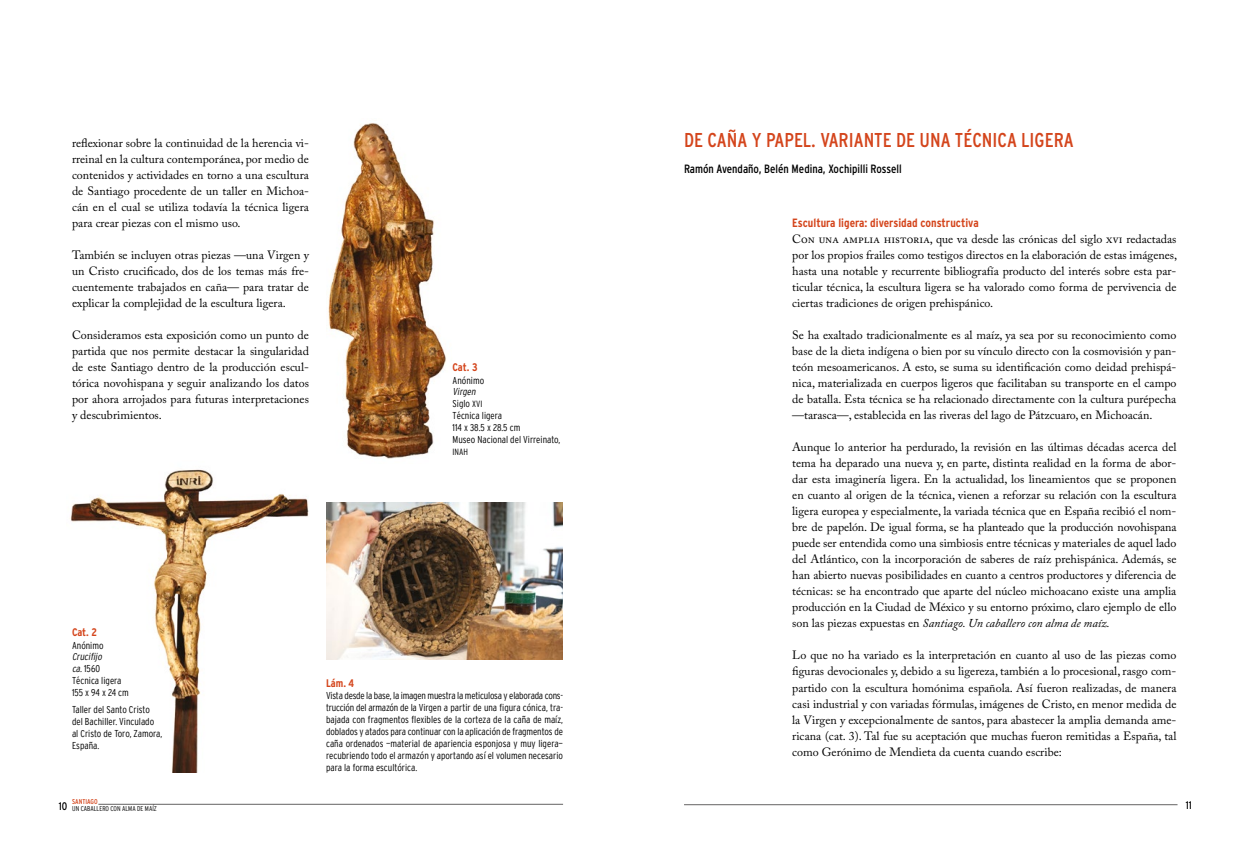
<style>
.page{position:relative;width:1248px;height:851px;background:#fff}
.page>*{position:absolute;margin:0;border:0;box-sizing:border-box;transform-origin:0 0}
.t1{font:condensed 20px "Interstate";color:#d4451c}
.t2{font:12px/16px "Adobe Caslon Pro";color:#000;text-align:justify}
.t3{font:condensed 12px "Interstate";color:#000}
.t4{font:700 condensed 12px "Interstate";color:#d4451c}
.t5{font:700 condensed 11px "Interstate";color:#d4451c}
.t6{font:condensed 11px "Interstate";color:#000}
.t7{font:300 condensed 10px/12px "Interstate";color:#000}
.t8{font:9px "Interstate Light Condensed SC900";color:#000}
.t9{font:300 condensed 7px "Interstate";color:#000}
.t10{font:condensed 7px "Interstate";color:#d4451c}
.s1{font-style:italic}
.s2{font-family:"Interstate Light Condensed SC900";font-weight:400;font-stretch:normal;font-size:9px}
</style>
<div class="page">
<hr style="left:98px;top:804px;width:465px;height:1px;background:#646363">
<hr style="left:684px;top:804px;width:493px;height:1px;background:#646363">
<img style="left:70px;top:469px;width:239px;height:303px">
<img style="left:328px;top:123px;width:118px;height:336px">
<img style="left:326px;top:502px;width:236px;height:157px">
<p class="t2" style="left:72px;top:135px;width:238px">reflexionar sobre la continuidad de la herencia vi&shy;rreinal en la cultura contemporánea, por medio de contenidos y actividades en torno a una escultura de Santiago procedente de un taller en Michoa&shy;cán en el cual se utiliza todavía la técnica ligera para crear piezas con el mismo uso.</p>
<p class="t2" style="left:72px;top:247px;width:238px">También se incluyen otras piezas —una Virgen y un Cristo crucificado, dos de los temas más fre&shy;cuentemente trabajados en caña— para tratar de explicar la complejidad de la escultura ligera.</p>
<p class="t2" style="left:72px;top:327px;width:238px">Consideramos esta exposición como un punto de partida que nos permite destacar la singularidad de este Santiago dentro de la producción escul&shy;tórica novohispana y seguir analizando los datos por ahora arrojados para futuras interpretaciones y descubrimientos.</p>
<p class="t5" style="left:452px;top:361px;width:27px">Cat. 3</p>
<p class="t7" style="left:452px;top:374px;width:33px">Anónimo</p>
<p class="t7" style="left:452px;top:385px;width:109px"><span class="s1">Virgen<br></span>Siglo <span class="s2">XVI<br></span>Técnica ligera<br>114 x 38.5 x 28.5 cm<br>Museo Nacional del Virreinato,</p>
<p class="t8" style="left:452px;top:446px;width:17px">INAH</p>
<p class="t5" style="left:72px;top:626px;width:27px">Cat. 2</p>
<p class="t7" style="left:72px;top:638px;width:33px">Anónimo</p>
<p class="t7" style="left:72px;top:649px;width:58px"><span class="s1">Crucifijo ca.</span>1560<br>Técnica ligera<br>155 x 94 x 24 cm</p>
<p class="t7" style="left:72px;top:702px;width:92px">Taller del Santo Cristo del Bachiller. Vinculado al Cristo de Toro, Zamora,<br>España.</p>
<p class="t5" style="left:326px;top:676px;width:30px">Lám. 4</p>
<p class="t7" style="left:326px;top:689px;width:238px;text-align:justify">Vista desde la base, la imagen muestra la meticulosa y elaborada cons&shy;trucción del armazón de la Virgen a partir de una figura cónica, tra&shy;bajada con fragmentos flexibles de la corteza de la caña de maíz, doblados y atados para continuar con la aplicación de fragmentos de caña ordenados —material de apariencia esponjosa y muy ligera— recubriendo todo el armazón y aportando así el volumen necesario para la forma escultórica.</p>
<h1 class="t1" style="left:684px;top:128px;width:391px">DE CAÑA Y PAPEL. VARIANTE DE UNA TÉCNICA LIGERA</h1>
<p class="t3" style="left:684px;top:162px;width:219px">Ramón Avendaño, Belén Medina, Xochipilli Rossell</p>
<p class="t4" style="left:792px;top:216px;width:188px">Escultura ligera: diversidad constructiva</p>
<p class="t2" style="left:792px;top:231px;width:386px">Con una amplia historia, que va desde las crónicas del siglo xvi redactadas por los propios frailes como testigos directos en la elaboración de estas imágenes, hasta una notable y recurrente bibliografía producto del interés sobre esta par&shy;ticular técnica, la escultura ligera se ha valorado como forma de pervivencia de ciertas tradiciones de origen prehispánico.</p>
<p class="t2" style="left:792px;top:327px;width:386px">Se ha exaltado tradicionalmente es al maíz, ya sea por su reconocimiento como base de la dieta indígena o bien por su vínculo directo con la cosmovisión y pan&shy;teón mesoamericanos. A esto, se suma su identificación como deidad prehispá&shy;nica, materializada en cuerpos ligeros que facilitaban su transporte en el campo de batalla. Esta técnica se ha relacionado directamente con la cultura purépecha —tarasca—, establecida en las riveras del lago de Pátzcuaro, en Michoacán.</p>
<p class="t2" style="left:792px;top:439px;width:386px">Aunque lo anterior ha perdurado, la revisión en las últimas décadas acerca del tema ha deparado una nueva y, en parte, distinta realidad en la forma de abor&shy;dar esta imaginería ligera. En la actualidad, los lineamientos que se proponen en cuanto al origen de la técnica, vienen a reforzar su relación con la escultura ligera europea y especialmente, la variada técnica que en España recibió el nom&shy;bre de papelón. De igual forma, se ha planteado que la producción novohispana puede ser entendida como una simbiosis entre técnicas y materiales de aquel lado del Atlántico, con la incorporación de saberes de raíz prehispánica. Además, se han abierto nuevas posibilidades en cuanto a centros productores y diferencia de técnicas: se ha encontrado que aparte del núcleo michoacano existe una amplia producción en la Ciudad de México y su entorno próximo, claro ejemplo de ello son las piezas expuestas en <span class="s1">Santiago. Un caballero con alma de maíz.</span></p>
<p class="t2" style="left:792px;top:647px;width:386px">Lo que no ha variado es la interpretación en cuanto al uso de las piezas como figuras devocionales y, debido a su ligereza, también a lo procesional, rasgo com&shy;partido con la escultura homónima española. Así fueron realizadas, de manera casi industrial y con variadas fórmulas, imágenes de Cristo, en menor medida de la Virgen y excepcionalmente de santos, para abastecer la amplia demanda ame&shy;ricana (cat. 3). Tal fue su aceptación que muchas fueron remitidas a España, tal como Gerónimo de Mendieta da cuenta cuando escribe:</p>
<p class="t6" style="left:59px;top:799px;width:10px">10</p>
<p class="t10" style="left:72px;top:798px;width:27px">SANTIAGO</p>
<p class="t9" style="left:72px;top:805px;width:86px">UN CABALLERO CON ALMA DE MAÍZ</p>
<p class="t6" style="left:1185px;top:799px;width:8px">11</p>
</div>
